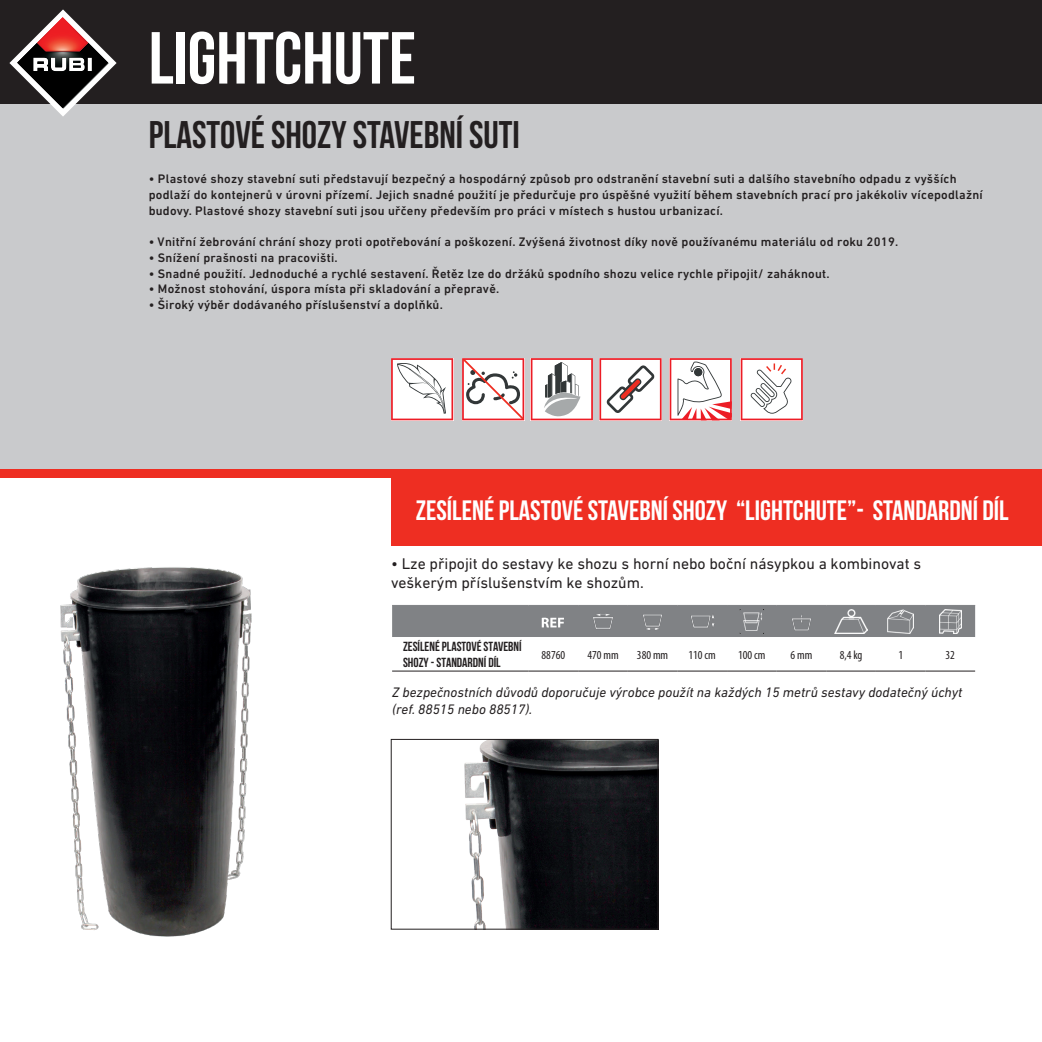
<style>
.page{position:relative;width:1042px;height:1042px;background:#fff}
.page>*{position:absolute;margin:0;border:0;box-sizing:border-box;transform-origin:0 0}
.t1{font:700 73.5px "Bebas Neue";color:#fff}
.t2{font:700 38.5px "Bebas Neue";color:#231f20}
.t3{font:700 28px "Bebas Neue";color:#fff}
.t4{font:15.75px/18.9px "DIN Next CYR";color:#231f20}
.t5{font:italic 14px/16.8px "DIN Next CYR";color:#231f20}
.t6{font:700 13.12px/15.8px "Bebas Neue";color:#231f20}
.t7{font:500 12.6px/15.8px "DIN Next CYR";letter-spacing:.02em;color:#231f20}
.t8{font:condensed 12.25px "Myriad Pro";color:#231f20}
</style>
<div class="page">
<div style="left:0;top:81px;width:1042px;height:390px;background:#c9cacc"></div>
<hr style="left:1041px;top:569px;width:1px;height:130px;background:#c9cacc">
<svg style="left:391px;top:358px;width:62px;height:62px;background:#efdbdc"></svg>
<svg style="left:531px;top:358px;width:62px;height:62px;background:#d7c4c5"></svg>
<svg style="left:462px;top:358px;width:62px;height:62px;background:#e5caca"></svg>
<svg style="left:599px;top:358px;width:62px;height:62px;background:#e6cece"></svg>
<svg style="left:669px;top:358px;width:63px;height:62px;background:#eecccd"></svg>
<svg style="left:741px;top:358px;width:62px;height:62px;background:#f0dada"></svg>
<img style="left:60px;top:567px;width:192px;height:370px">
<div style="left:0;top:0;width:1042px;height:103px;background:#231f20"></div>
<img style="left:464px;top:741px;width:192px;height:186px">
<div style="left:391px;top:739px;width:267px;height:190px;border:1px solid #231f20"></div>
<div style="left:391px;top:469px;width:651px;height:77px;background:#ee2e22"></div>
<div style="left:0;top:469px;width:633px;height:9px;background:#ee2e22"></div>
<hr style="left:392px;top:671px;width:136px;height:1px;background:#231f20">
<hr style="left:528px;top:671px;width:50px;height:1px;background:#231f20">
<hr style="left:578px;top:671px;width:50px;height:1px;background:#231f20">
<hr style="left:628px;top:671px;width:49px;height:1px;background:#231f20">
<hr style="left:677px;top:671px;width:50px;height:1px;background:#231f20">
<hr style="left:727px;top:671px;width:49px;height:1px;background:#231f20">
<hr style="left:776px;top:671px;width:50px;height:1px;background:#231f20">
<hr style="left:826px;top:671px;width:50px;height:1px;background:#231f20">
<hr style="left:876px;top:671px;width:49px;height:1px;background:#231f20">
<hr style="left:925px;top:671px;width:50px;height:1px;background:#231f20">
<svg style="left:392px;top:605px;width:583px;height:66px"></svg>
<img style="left:789px;top:609px;width:25px;height:25px">
<img style="left:835px;top:609px;width:32px;height:25px">
<img style="left:887px;top:609px;width:27px;height:25px">
<img style="left:939px;top:609px;width:22px;height:25px">
<svg style="left:9px;top:9px;width:108px;height:107px"></svg>
<img style="left:63px;top:17px;width:25px;height:26px">
<h1 class="t1" style="left:149px;top:18px;width:269px">LIGHTCHUTE</h1>
<h2 class="t2" style="left:149px;top:114px;width:372px">PLASTOVÉ SHOZY STAVEBNÍ SUTI</h2>
<p class="t7" style="left:149px;top:171px;width:835px">• Plastové shozy stavební suti představují bezpečný a hospodárný způsob pro odstranění stavební suti a dalšího stavebního odpadu z vyšších podlaží do kontejnerů v úrovni přízemí. Jejich snadné použití je předurčuje pro úspěšné využití během stavebních prací pro jakékoliv vícepodlažní budovy. Plastové shozy stavební suti jsou uřčeny především pro práci v místech s hustou urbanizací.</p>
<p class="t7" style="left:149px;top:234px;width:751px">• Vnitřní žebrování chrání shozy proti opotřebování a poškození. Zvýšená životnost díky nově používanému materiálu od roku 2019.</p>
<p class="t7" style="left:149px;top:249px;width:191px">• Snížení prašnosti na pracovišti.</p>
<p class="t7" style="left:149px;top:265px;width:682px">• Snadné použití. Jednoduché a rychlé sestavení. Řetěz lze do držáků spodního shozu velice rychle připojit/ zaháknout.</p>
<p class="t7" style="left:149px;top:281px;width:352px">• Možnost stohování, úspora místa při skladování a přepravě.</p>
<p class="t7" style="left:149px;top:297px;width:296px">• Široký výběr dodávaného příslušenství a doplňků.</p>
<h3 class="t3" style="left:416px;top:495px;width:594px">ZESÍLENÉ PLASTOVÉ STAVEBNÍ SHOZY “LIGHTCHUTE”- STANDARDNÍ DÍL</h3>
<p class="t4" style="left:391px;top:554px;width:532px">• Lze připojit do sestavy ke shozu s horní nebo boční násypkou a kombinovat s veškerým příslušenstvím ke shozům.</p>
<p class="t6" style="left:403px;top:638px;width:120px">ZESÍLENÉ PLASTOVÉ STAVEBNÍ<br>SHOZY - STANDARDNÍ DÍL</p>
<p class="t8" style="left:541px;top:647px;width:25px">88760</p>
<p class="t8" style="left:587px;top:647px;width:33px">470 mm</p>
<p class="t8" style="left:637px;top:647px;width:33px">380 mm</p>
<p class="t8" style="left:688px;top:647px;width:29px">110 cm</p>
<p class="t8" style="left:738px;top:647px;width:29px">100 cm</p>
<p class="t8" style="left:790px;top:647px;width:23px">6 mm</p>
<p class="t8" style="left:839px;top:647px;width:24px">8,4 kg</p>
<p class="t8" style="left:898px;top:647px;width:6px">1</p>
<p class="t8" style="left:945px;top:647px;width:11px">32</p>
<p class="t5" style="left:392px;top:683px;width:572px">Z bezpečnostních důvodů doporučuje výrobce použít na každých 15 metrů sestavy dodatečný úchyt (ref. 88515 nebo 88517).</p>
</div>
